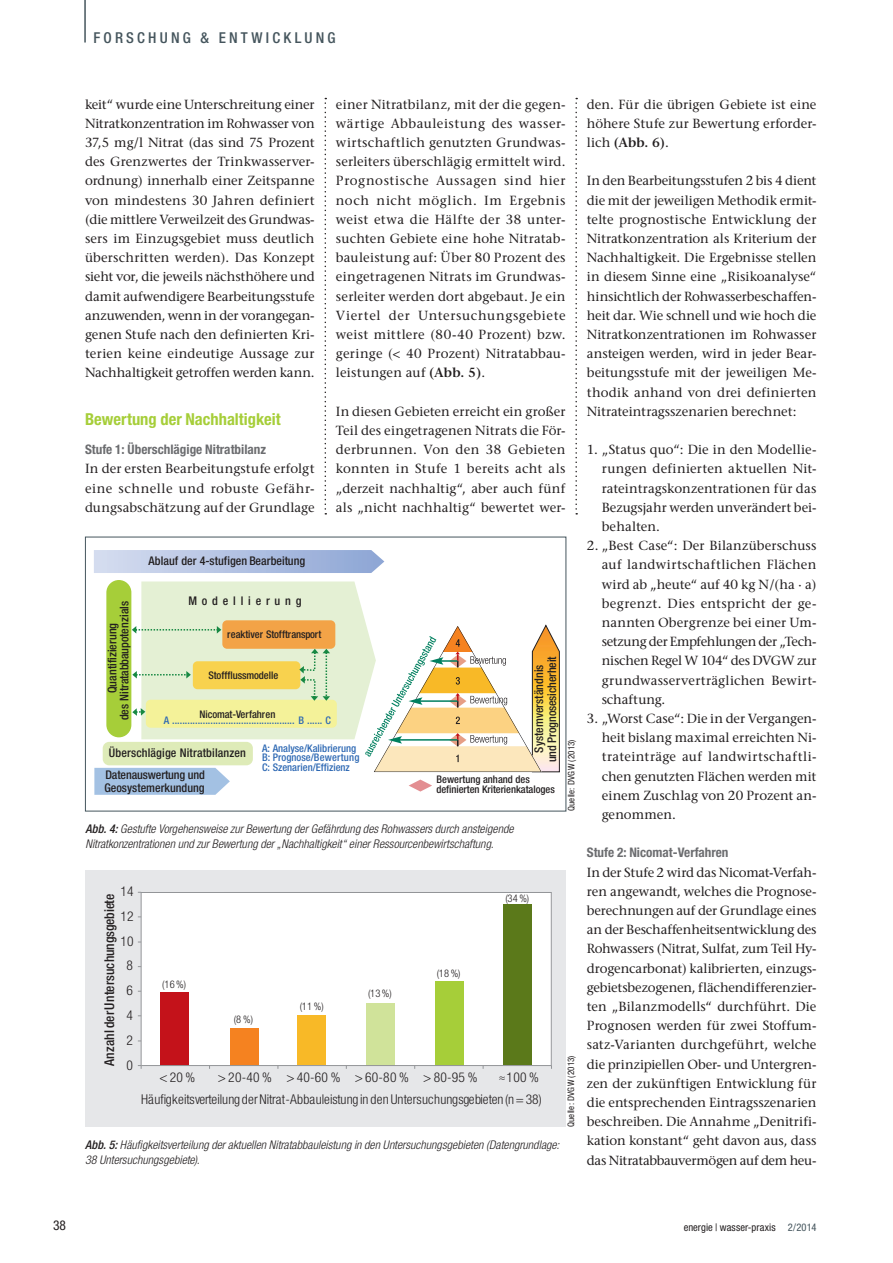
<style>
.page{position:relative;width:893px;height:1263px;background:#fff}
.page>*{position:absolute;margin:0;border:0;box-sizing:border-box;transform-origin:0 0}
.t1{font:700 condensed 16.5px "Helvetica Neue LT Std";color:#a6ce39}
.t2{font:500 condensed 15px "Helvetica Neue LT Std";letter-spacing:.215em;color:#45555d}
.t3{font:300 condensed 13.5px "Helvetica Neue LT Std";letter-spacing:.02em;color:#231f20}
.t4{font:500 condensed 13.5px "Helvetica Neue LT Std";letter-spacing:.02em;color:#231f20}
.t5{font:condensed 13.5px "Helvetica Neue LT Std";color:#231f20}
.t6{font:13.2px/19.2px "Stone Serif";letter-spacing:.005em;color:#231f20;text-align:justify}
.t7{font:700 condensed 13.2px "Helvetica Neue LT Std";color:#6c6d70}
.t8{font:italic 300 condensed 12px/15px "Helvetica Neue LT Std";letter-spacing:.005em;color:#231f20}
.t9{font:500 condensed 12px/13px "Helvetica Neue LT Std";letter-spacing:.005em;color:#231f20}
.t10{font:500 condensed 12px "Helvetica Neue LT Std";letter-spacing:.4em;color:#231f20}
.t11{font:500 condensed 10.5px "Helvetica Neue LT Std";letter-spacing:-.005em;color:#231f20}
.t12{font:500 condensed 10.5px/19px "Helvetica Neue LT Std";color:#2d68b3}
.t13{font:300 condensed 10.5px "Helvetica Neue LT Std";letter-spacing:.02em;color:#231f20}
.t14{font:condensed 10.5px "Helvetica Neue LT Std";letter-spacing:.005em;color:#231f20}
.t15{font:500 condensed 10.5px "Helvetica Neue LT Std";letter-spacing:.02em;color:#2d68b3}
.t16{font:condensed 9px "Helvetica Neue LT Std";letter-spacing:.02em;color:#231f20}
.s1{font-weight:600}
.s2{font-weight:500}
.s3{color:#45555d}
</style>
<div class="page">
<hr style="left:84px;top:0;width:2px;height:43px;background:#45555d">
<svg style="left:325px;top:98px;width:1px;height:416px"></svg>
<svg style="left:575px;top:98px;width:2px;height:416px"></svg>
<div style="left:85px;top:870px;width:481px;height:257px;background:#e6e7e9"></div>
<div style="left:141px;top:892px;width:410px;height:174px;background:#fff"></div>
<hr style="left:141px;top:892px;width:1px;height:173px;background:#939598">
<div style="left:161px;top:992px;width:28px;height:74px;background:#c4121a"></div>
<div style="left:230px;top:1028px;width:29px;height:37px;background:#f58220"></div>
<div style="left:297px;top:1015px;width:29px;height:50px;background:#f8b927"></div>
<div style="left:366px;top:1003px;width:28px;height:62px;background:#d0e39a"></div>
<div style="left:435px;top:981px;width:28px;height:84px;background:#a6ce39"></div>
<div style="left:503px;top:904px;width:29px;height:161px;background:#5b791a"></div>
<hr style="left:141px;top:1065px;width:411px;height:1px;background:#939598">
<hr style="left:551px;top:892px;width:1px;height:174px;background:#939598">
<hr style="left:141px;top:892px;width:411px;height:1px;background:#939598">
<svg style="left:94px;top:550px;width:290px;height:23px;background:#b4c3e3"></svg>
<svg style="left:94px;top:581px;width:466px;height:214px"></svg>
<p class="t2" style="left:94px;top:28px;width:244px">Forschung &amp; Entwicklung</p>
<p class="t6" style="left:85px;top:94px;width:231px">keit“ wurde eine Unterschreitung einer Nitratkonzentration im Rohwasser von 37,5 mg/l Nitrat (das sind 75 Prozent des Grenzwertes der Trinkwasserver&shy;ordnung) innerhalb einer Zeitspanne von mindestens 30 Jahren definiert (die mittlere Verweilzeit des Grundwas&shy;sers im Einzugsgebiet muss deutlich überschritten werden). Das Konzept sieht vor, die jeweils nächsthöhere und damit aufwendigere Bearbeitungsstufe anzuwenden, wenn in der vorangegan&shy;genen Stufe nach den definierten Kri&shy;terien keine eindeutige Aussage zur Nachhaltigkeit getroffen werden kann.</p>
<p class="t1" style="left:85px;top:409px;width:197px">Bewertung der Nachhaltigkeit</p>
<p class="t7" style="left:85px;top:441px;width:183px">Stufe 1: Überschlägige Nitratbilanz</p>
<p class="t6" style="left:85px;top:459px;width:231px">In der ersten Bearbeitungstufe erfolgt eine schnelle und robuste Gefähr&shy;dungsabschätzung auf der Grundlage</p>
<p class="t9" style="left:149px;top:554px;width:158px">Ablauf der 4-stufigen Bearbeitung</p>
<p class="t6" style="left:336px;top:94px;width:231px">einer Nitratbilanz, mit der die gegen&shy;wärtige Abbauleistung des wasser&shy;wirtschaftlich genutzten Grundwas&shy;serleiters überschlägig ermittelt wird.<br>Prognostische Aussagen sind hier noch nicht möglich. Im Ergebnis weist etwa die Hälfte der 38 unter&shy;suchten Gebiete eine hohe Nitratab&shy;bauleistung auf: Über 80 Prozent des eingetragenen Nitrats im Grundwas&shy;serleiter werden dort abgebaut. Je ein Viertel der Untersuchungsgebiete weist mittlere (80-40 Prozent) bzw. geringe (&lt; 40 Prozent) Nitratabbau&shy;leistungen auf <span class="s1">(Abb. 5)</span>.</p>
<p class="t6" style="left:336px;top:402px;width:231px">In diesen Gebieten erreicht ein großer Teil des eingetragenen Nitrats die För&shy;derbrunnen. Von den 38 Gebieten konnten in Stufe 1 bereits acht als „derzeit nachhaltig“, aber auch fünf als „nicht nachhaltig“ bewertet wer-</p>
<p class="t9" style="left:118px;top:720px;width:121px;rotate:-90deg">des Nitratabbaupotenzials</p>
<p class="t9" style="left:106px;top:693px;width:72px;rotate:-90deg">Quantifizierung</p>
<p class="t10" style="left:188px;top:593px;width:115px">Modellierung</p>
<p class="t11" style="left:227px;top:628px;width:96px">reaktiver Stofftransport</p>
<p class="t11" style="left:208px;top:669px;width:71px">Stoffflussmodelle</p>
<p class="t11" style="left:199px;top:707px;width:78px">Nicomat-Verfahren</p>
<p class="t12" style="left:164px;top:711px;width:168px">A ................................................ B ...... C</p>
<p class="t9" style="left:109px;top:746px;width:139px">Überschlägige Nitratbilanzen</p>
<p class="t9" style="left:104px;top:768px;width:102px">Datenauswertung und<br>Geosystemerkundung</p>
<p class="t12" style="left:262px;top:738px;width:96px">A: Analyse/Kalibrierung<br>C: Szenarien/Effizienz</p>
<p class="t15" style="left:262px;top:751px;width:99px">B: Prognose/Bewertung</p>
<p class="t9" style="left:532px;top:762px;width:107px;text-align:center;rotate:-90deg">Systemverständnis und Prognosesicherheit</p>
<p class="t11" style="left:437px;top:773px;width:95px">Bewertung anhand des</p>
<p class="t11" style="left:437px;top:783px;width:120px">definierten Kriterienkataloges</p>
<p class="t8" style="left:85px;top:822px;width:430px"><span class="s2">Abb. 4:</span> Gestufte Vorgehensweise zur Bewertung der Gefährdung des Rohwassers durch ansteigende<br>Nitratkonzentrationen und zur Bewertung der „Nachhaltigkeit“ einer Ressourcenbewirtschaftung.</p>
<p class="t16" style="left:566px;top:811px;width:73px;rotate:-90deg">Quelle: DVGW (2013)</p>
<p class="t3" style="left:120px;top:883px;width:15px">14</p>
<p class="t4" style="left:101px;top:1066px;width:174px;rotate:-90deg">Anzahl der Untersuchungsgebiete</p>
<p class="t3" style="left:120px;top:908px;width:15px">12</p>
<p class="t3" style="left:120px;top:933px;width:15px">10</p>
<p class="t3" style="left:127px;top:958px;width:8px">8</p>
<p class="t3" style="left:127px;top:983px;width:8px">6</p>
<p class="t3" style="left:127px;top:1007px;width:8px">4</p>
<p class="t3" style="left:127px;top:1032px;width:8px">2</p>
<p class="t3" style="left:127px;top:1057px;width:8px">0</p>
<p class="t13" style="left:162px;top:978px;width:25px">(16 %)</p>
<p class="t13" style="left:234px;top:1014px;width:21px">(8 %)</p>
<p class="t13" style="left:300px;top:1000px;width:25px">(11 %)</p>
<p class="t13" style="left:368px;top:987px;width:25px">(13 %)</p>
<p class="t13" style="left:437px;top:967px;width:25px">(18 %)</p>
<p class="t13" style="left:505px;top:892px;width:25px">(34 %)</p>
<p class="t3" style="left:159px;top:1069px;width:37px">&lt; 20 %</p>
<p class="t3" style="left:218px;top:1069px;width:261px">&gt; 20 -40 % &gt; 40 -60 % &gt; 60 -80 % &gt; 80 -95 %</p>
<p class="t3" style="left:499px;top:1069px;width:42px">≈ 100 %</p>
<p class="t3" style="left:141px;top:1092px;width:402px">Häufigkeitsverteilung der Nitrat-Abbauleistung in den Untersuchungsgebieten (n = 38)</p>
<p class="t8" style="left:85px;top:1138px;width:476px"><span class="s2">Abb. 5:</span> Häufigkeitsverteilung der aktuellen Nitratabbauleistung in den Untersuchungsgebieten (Datengrundlage:<br>38 Untersuchungsgebiete).</p>
<p class="t16" style="left:566px;top:1127px;width:73px;rotate:-90deg">Quelle: DVGW (2013)</p>
<p class="t6" style="left:587px;top:94px;width:231px">den. Für die übrigen Gebiete ist eine höhere Stufe zur Bewertung erforder&shy;lich <span class="s1">(Abb. 6)</span>.</p>
<p class="t6" style="left:587px;top:171px;width:231px">In den Bearbeitungsstufen 2 bis 4 dient die mit der jeweiligen Methodik ermit&shy;telte prognostische Entwicklung der Nitratkonzentration als Kriterium der Nachhaltigkeit. Die Ergebnisse stellen in diesem Sinne eine „Risikoanalyse“ hinsichtlich der Rohwasserbeschaffen&shy;heit dar. Wie schnell und wie hoch die Nitratkonzentrationen im Rohwasser ansteigen werden, wird in jeder Bear&shy;beitungsstufe mit der jeweiligen Me&shy;thodik anhand von drei definierten Nitrateintragsszenarien berechnet:</p>
<p class="t6" style="left:602px;top:440px;width:216px;text-indent:-15px">1. - „Status quo“: Die in den Modellie&shy;rungen definierten aktuellen Nit&shy;rateintragskonzentrationen für das Bezugsjahr werden unverändert bei&shy;behalten.</p>
<p class="t6" style="left:602px;top:536px;width:216px;text-indent:-15px">2. „Best Case“: Der Bilanzüberschuss auf landwirtschaftlichen Flächen wird ab „heute“ auf 40 kg N/(ha ∙ a) begrenzt. Dies entspricht der ge&shy;nannten Obergrenze bei einer Um&shy;setzung der Empfehlungen der „Tech&shy;nischen Regel W 104“ des DVGW zur grundwasserverträglichen Bewirt&shy;schaftung.</p>
<p class="t6" style="left:602px;top:709px;width:216px;text-indent:-15px">3. „Worst Case“: Die in der Vergangen&shy;heit bislang maximal erreichten Ni&shy;trateinträge auf landwirtschaftli&shy;chen genutzten Flächen werden mit einem Zuschlag von 20 Prozent an&shy;genommen.</p>
<p class="t7" style="left:587px;top:845px;width:143px">Stufe 2: Nicomat-Verfahren</p>
<p class="t6" style="left:587px;top:862px;width:231px">In der Stufe 2 wird das Nicomat-Verfah&shy;ren angewandt, welches die Prognose&shy;berechnungen auf der Grundlage eines an der Beschaffenheitsentwicklung des Rohwassers (Nitrat, Sulfat, zum Teil Hy&shy;drogencarbonat) kalibrierten, einzugs&shy;gebietsbezogenen, flächendifferenzier&shy;ten „Bilanzmodells“ durchführt. Die Prognosen werden für zwei Stoffum&shy;satz-Varianten durchgeführt, welche die prinzipiellen Ober- und Untergren&shy;zen der zukünftigen Entwicklung für die entsprechenden Eintragsszenarien beschreiben. Die Annahme „Denitrifi&shy;kation konstant“ geht davon aus, dass das Nitratabbauvermögen auf dem heu-</p>
<p class="t5" style="left:53px;top:1218px;width:14px">38</p>
<p class="t14" style="left:684px;top:1221px;width:134px">energie | wasser-praxis <span class="s3">2/2014</span></p>
</div>
